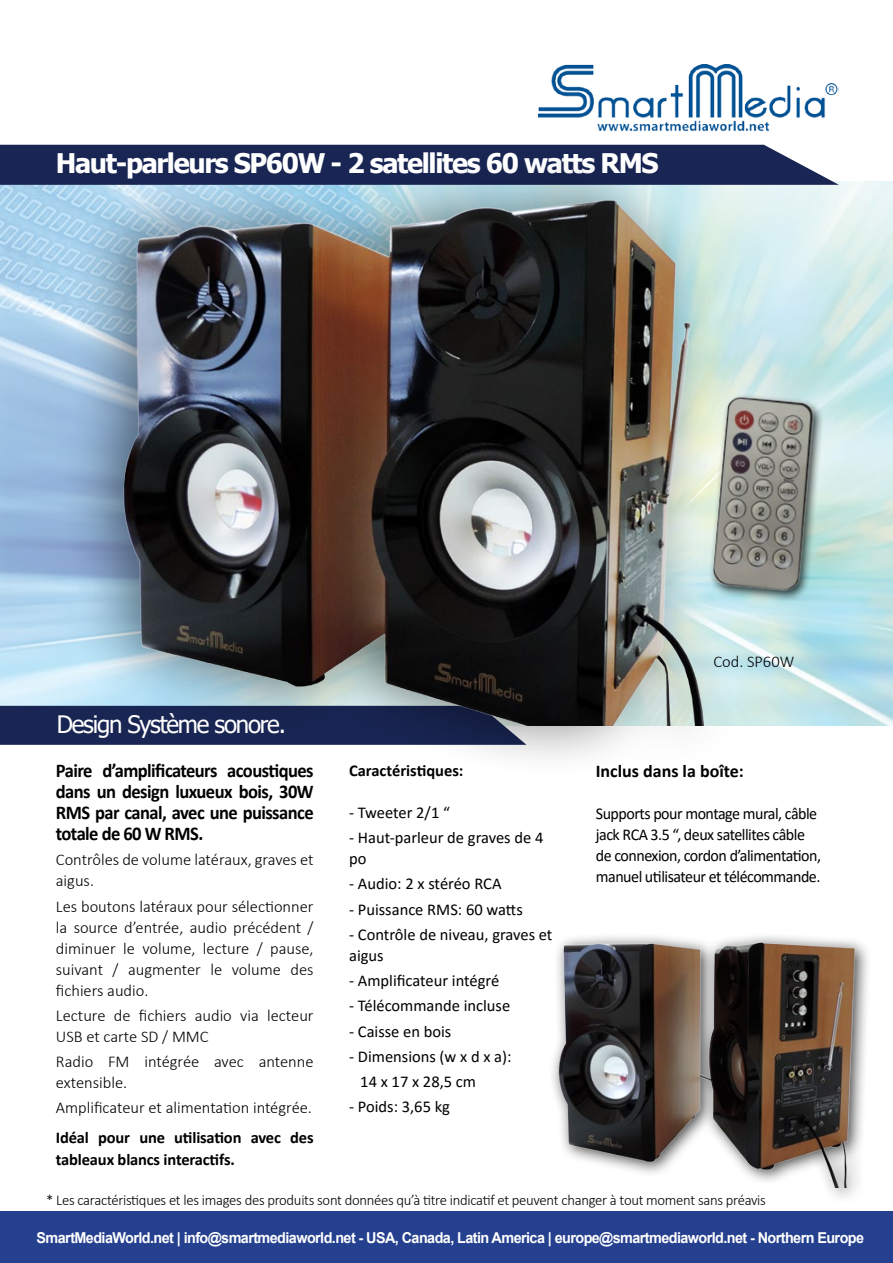
<style>
.page{position:relative;width:893px;height:1263px;background:#fff}
.page>*{position:absolute;margin:0;border:0;box-sizing:border-box;transform-origin:0 0}
.t1{font:700 27px "Tahoma";letter-spacing:-.05em;color:#fff}
.t2{font:24px "Tahoma";letter-spacing:-.05em;color:#fff}
.t3{font:700 19.5px/21px "Calibri";letter-spacing:-.03em;color:#000;text-align:justify;scale:.95 1}
.t4{font:700 18px "Calibri";color:#000}
.t5{font:300 16.5px/21px "Calibri";color:#000}
.t6{font:16.5px/21px "Calibri";letter-spacing:-.01em;color:#000}
.t7{font:16.5px/21px "Calibri";letter-spacing:-.03em;color:#000}
.t8{font:700 16.5px/21.6px "Calibri";letter-spacing:-.01em;color:#000}
.t9{font:700 15px "Arial";letter-spacing:-.04em;color:#fff;scale:.96 1}
.t10{font:300 15px "Calibri";letter-spacing:-.02em;color:#000}
</style>
<div class="page">
<img style="left:0;top:181px;width:893px;height:544px">
<img style="left:539px;top:64px;width:299px;height:68px">
<div style="left:0;top:1212px;width:893px;height:51px;background:#25408f"></div>
<svg style="left:0;top:145px;width:839px;height:40px;background:#3c466c"></svg>
<div style="left:0;top:706px;width:58px;height:39px;background:#192552"></div>
<div style="left:58px;top:150px;width:680px;height:627px;background:#000;opacity:.47"></div>
<img style="left:43px;top:196px;width:789px;height:529px">
<img style="left:553px;top:936px;width:315px;height:252px">
<img style="left:657px;top:372px;width:227px;height:258px">
<p class="t1" style="left:56px;top:144px;width:604px">Haut-parleurs SP60W - 2 satellites 60 watts RMS</p>
<p class="t2" style="left:57px;top:708px;width:231px">Design Système sonore.</p>
<p class="t5" style="left:713px;top:650px;width:82px">Cod. SP60W</p>
<p class="t3" style="left:56px;top:759px;width:273px">Paire d’amplificateurs acoustiques dans un design luxueux bois, 30W RMS par canal, avec une puissance totale de 60 W RMS.</p>
<p class="t5" style="left:56px;top:849px;width:259px">Contrôles de volume latéraux, graves et aigus.</p>
<p class="t5" style="left:56px;top:895px;width:259px;text-align:justify">Les boutons latéraux pour sélectionner la source d’entrée, audio précédent / diminuer le volume, lecture / pause, suivant / augmenter le volume des fichiers audio.</p>
<p class="t5" style="left:56px;top:1005px;width:259px">Lecture de fichiers audio via lecteur<br>USB et carte SD / MMC</p>
<p class="t5" style="left:56px;top:1051px;width:259px">Radio FM intégrée avec antenne extensible.</p>
<p class="t5" style="left:56px;top:1097px;width:258px">Amplificateur et alimentation intégrée.</p>
<p class="t8" style="left:56px;top:1126px;width:259px">Idéal pour une utilisation avec des tableaux blancs interactifs.</p>
<p class="t8" style="left:349px;top:759px;width:116px">Caractéristiques:</p>
<p class="t6" style="left:349px;top:801px;width:102px">- Tweeter 2/1 “</p>
<p class="t6" style="left:349px;top:827px;width:196px">- Haut-parleur de graves de 4 po</p>
<p class="t6" style="left:349px;top:873px;width:154px">- Audio: 2 x stéréo RCA</p>
<p class="t6" style="left:349px;top:898px;width:175px">- Puissance RMS: 60 watts</p>
<p class="t6" style="left:349px;top:923px;width:205px">- Contrôle de niveau, graves et aigus</p>
<p class="t6" style="left:349px;top:970px;width:152px">- Amplificateur intégré</p>
<p class="t6" style="left:349px;top:995px;width:163px">- Télécommande incluse</p>
<p class="t6" style="left:349px;top:1020px;width:104px">- Caisse en bois</p>
<p class="t6" style="left:349px;top:1045px;width:164px">- Dimensions (w x d x a):</p>
<p class="t6" style="left:360px;top:1071px;width:117px">14 x 17 x 28,5 cm</p>
<p class="t6" style="left:349px;top:1096px;width:102px">- Poids: 3,65 kg</p>
<p class="t4" style="left:596px;top:758px;width:149px">Inclus dans la boîte:</p>
<p class="t7" style="left:596px;top:802px;width:227px">Supports pour montage mural, câble jack RCA 3.5 “, deux satellites câble de connexion, cordon d’alimentation, manuel utilisateur et télécommande.</p>
<p class="t10" style="left:46px;top:1191px;width:721px">* Les caractéristiques et les images des produits sont données qu’à titre indicatif et peuvent changer à tout moment sans préavis</p>
<p class="t9" style="left:37px;top:1227px;width:863px">SmartMediaWorld.net | info@smartmediaworld.net - USA, Canada, Latin America | europe@smartmediaworld.net - Northern Europe</p>
</div>
